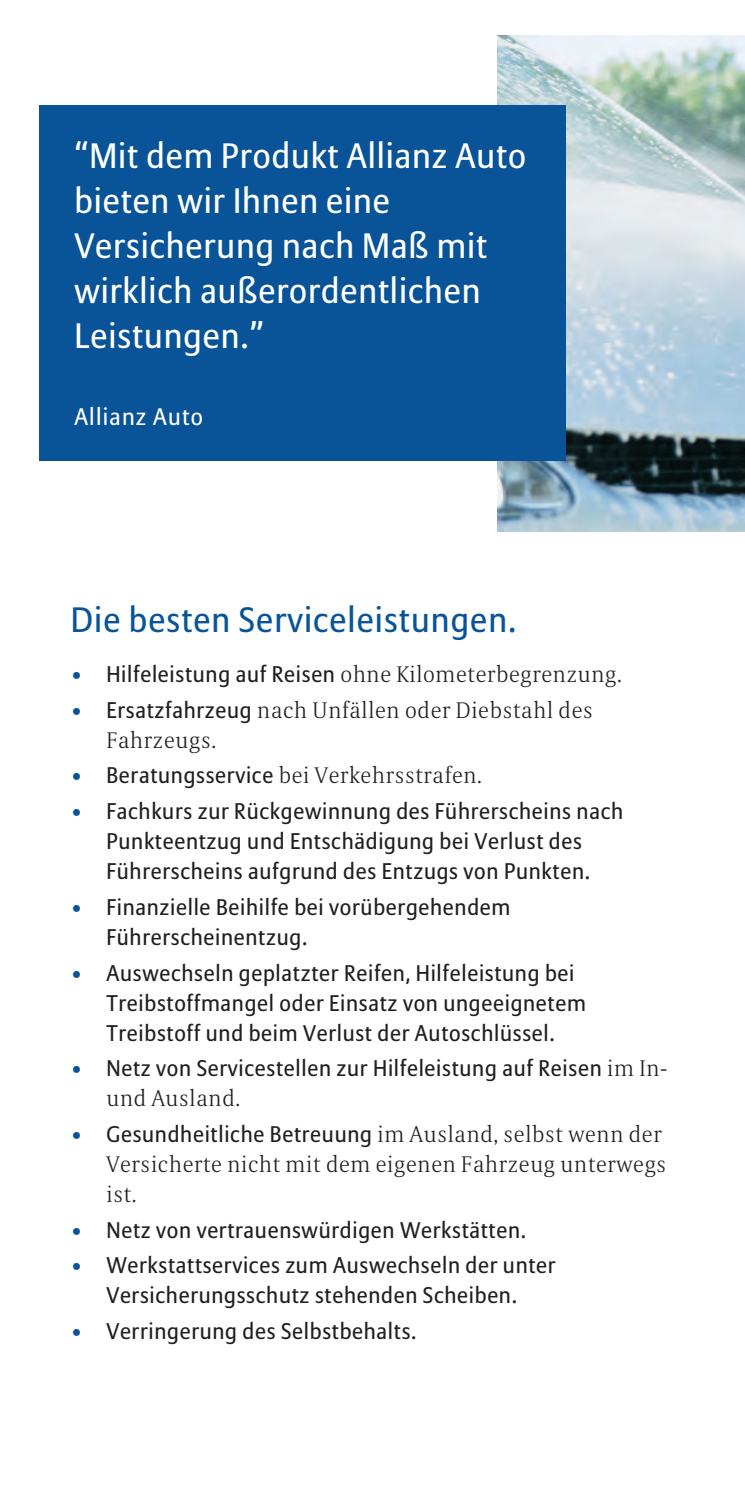
<style>
.page{position:relative;width:745px;height:1489px;background:#fff}
.page>*{position:absolute;margin:0;border:0;box-sizing:border-box;transform-origin:0 0}
.t1{font:35px/45px "Allianz Sans";letter-spacing:.025em;color:#fff}
.t2{font:35px "Allianz Sans";letter-spacing:.03em;color:#095498}
.t3{font:23.75px "Allianz Sans";letter-spacing:.05em;color:#fff}
.t4{font:22.5px/30px "Allianz Sans";letter-spacing:.03em;color:#231f20;text-align:center}
.t5{font:300 22.5px/30px "Allianz Serif";letter-spacing:.03em;color:#231f20}
.s1{color:#095498}
.s2{font-family:"Allianz Sans";font-weight:400}
.s3{font-family:"Allianz Serif";font-weight:300;color:#095498}
.s4{font-family:"Allianz Serif";font-weight:300}
</style>
<div class="page">
<img style="left:497px;top:35px;width:247px;height:496px">
<div style="left:39px;top:106px;width:526px;height:355px;background:#095498"></div>
<h1 class="t1" style="left:74px;top:133px;width:453px">“Mit dem Produkt Allianz Auto bieten wir Ihnen eine<br>Versicherung nach Maß mit wirklich außerordentlichen<br>Leistungen.”</h1>
<p class="t3" style="left:74px;top:403px;width:130px">Allianz Auto</p>
<h1 class="t2" style="left:71px;top:599px;width:447px">Die besten Serviceleistungen.</h1>
<p class="t5" style="left:71px;top:659px;width:552px"><span class="s1">•</span> <span class="s2">Hilfeleistung auf Reisen</span> ohne Kilometerbegrenzung.</p>
<p class="t5" style="left:106px;top:695px;width:487px;text-indent:-35px"><span class="s1">•</span> <span class="s2">Ersatzfahrzeug</span> nach Unfällen oder Diebstahl des<br>Fahrzeugs.</p>
<p class="t5" style="left:71px;top:760px;width:412px"><span class="s1">•</span> <span class="s2">Beratungsservice</span> bei Verkehrsstrafen.</p>
<p class="t4" style="left:71px;top:796px;width:553px"><span class="s3">•</span> Fachkurs zur Rückgewinnung des Führerscheins nach<br>Punkteentzug und Entschädigung bei Verlust des<br>Führerscheins aufgrund des Entzugs von Punkten.</p>
<p class="t4" style="left:106px;top:892px;width:405px;text-align:left;text-indent:-35px"><span class="s3">•</span> Finanzielle Beihilfe bei vorübergehendem<br>Führerscheinentzug.</p>
<p class="t4" style="left:106px;top:957px;width:480px;text-align:left;text-indent:-35px"><span class="s3">•</span> Auswechseln geplatzter Reifen, Hilfeleistung bei<br>Treibstoffmangel oder Einsatz von ungeeignetem<br>Treibstoff und beim Verlust der Autoschlüssel.</p>
<p class="t4" style="left:71px;top:1053px;width:597px"><span class="s3">•</span> Netz von Servicestellen zur Hilfeleistung auf Reisen <span class="s4">im In-</span></p>
<p class="t5" style="left:106px;top:1083px;width:135px">und Ausland.</p>
<p class="t4" style="left:71px;top:1119px;width:592px"><span class="s3">•</span> Gesundheitliche Betreuung <span class="s4">im Ausland, selbst wenn der</span></p>
<p class="t5" style="left:106px;top:1149px;width:561px">Versicherte nicht mit dem eigenen Fahrzeug unterwegs ist.</p>
<p class="t4" style="left:71px;top:1214px;width:456px"><span class="s3">•</span> Netz von vertrauenswürdigen Werkstätten.</p>
<p class="t4" style="left:71px;top:1250px;width:486px"><span class="s3">•</span> Werkstattservices zum Auswechseln der unter<br>Versicherungsschutz stehenden Scheiben.</p>
<p class="t4" style="left:71px;top:1316px;width:347px"><span class="s3">•</span> Verringerung des Selbstbehalts.</p>
</div>
